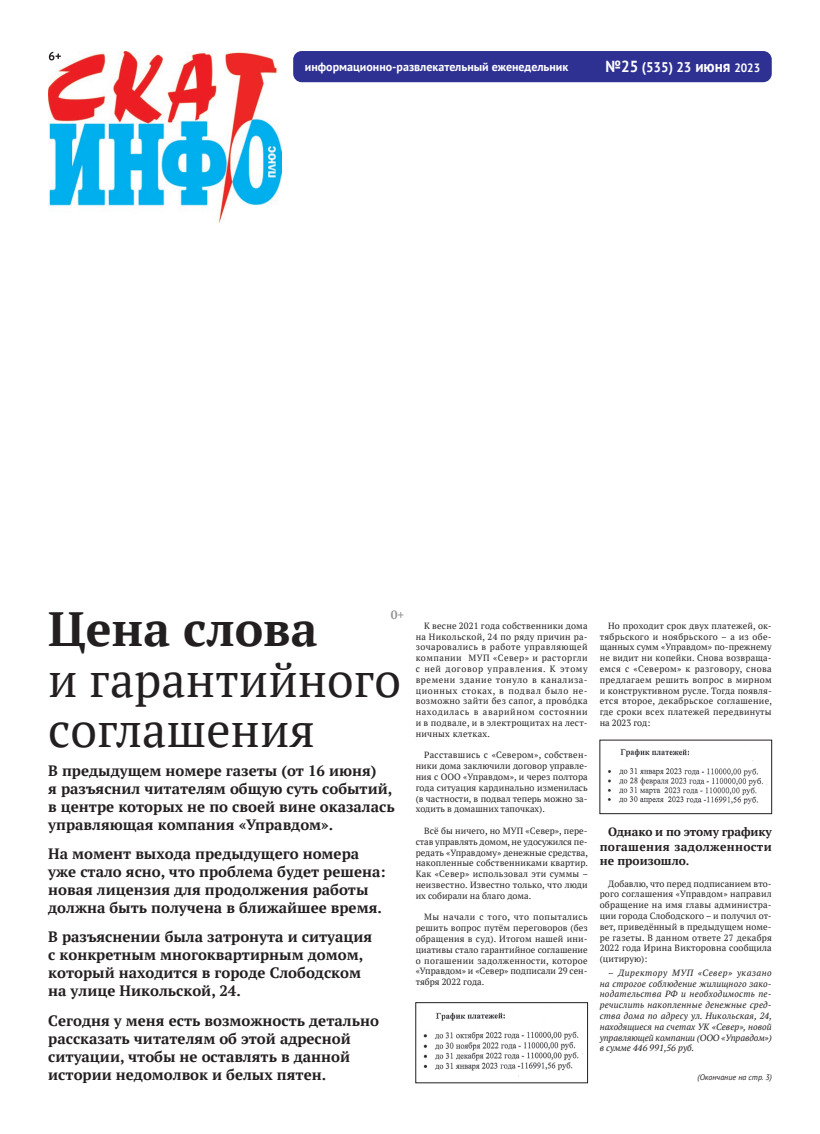
<style>
.page{position:relative;width:820px;height:1134px;background:#fff}
.page>*{position:absolute;margin:0;border:0;box-sizing:border-box;transform-origin:0 0}
.t1{font:48px/50px "PT Serif";color:#231f20}
.t2{font:700 48px "PT Serif";color:#231f20}
.t3{font:700 16px "PT Sans";color:#fff;scale:.95 1}
.t4{font:700 15px/18px "PT Serif";color:#231f20}
.t5{font:700 12px/14.4px "PT Serif";letter-spacing:.01em;color:#231f20;text-align:justify}
.t6{font:700 12px "PT Sans";color:#fff}
.t7{font:700 12px "PT Serif";color:#939598}
.t8{font:9px/10.8px "PT Serif";letter-spacing:.015em;color:#231f20;text-align:justify}
.t9{font:italic 9px/10.8px "PT Serif";letter-spacing:-.01em;color:#231f20;text-align:justify}
.t10{font:italic 8px "PT Sans";color:#231f20}
.s1{font-size:14px}
.s2{font-size:12px}
</style>
<div class="page">
<img style="left:48px;top:51px;width:234px;height:172px">
<svg style="left:49px;top:52px;width:12px;height:8px"></svg>
<div style="left:293px;top:51px;width:478px;height:31px;background:#2e3092;border-radius:9px"></div>
<img style="left:423px;top:1012px;width:160px;height:64px">
<div style="left:415px;top:1002px;width:172px;height:81px;border:1px solid #231f20"></div>
<img style="left:607px;top:748px;width:160px;height:57px">
<div style="left:599px;top:740px;width:172px;height:74px;border:1px solid #231f20"></div>
<h3 class="t6" style="left:305px;top:59px;width:265px">информационно-развлекательный еженедельник</h3>
<h2 class="t3" style="left:605px;top:56px;width:164px">№25 <span class="s1">(535) 23</span> июня <span class="s2">2023</span></h2>
<h3 class="t7" style="left:390px;top:607px;width:15px">0+</h3>
<h1 class="t2" style="left:48px;top:598px;width:271px">Цена слова</h1>
<h1 class="t1" style="left:48px;top:654px;width:354px">и гарантийного соглашения</h1>
<h3 class="t4" style="left:48px;top:761px;width:348px">В предыдущем номере газеты (от 16 июня)<br>я разъяснил читателям общую суть событий, в центре которых не по своей вине оказалась управляющая компания «Управдом».</h3>
<h3 class="t4" style="left:48px;top:844px;width:339px">На момент выхода предыдущего номера уже стало ясно, что проблема будет решена: новая лицензия для продолжения работы должна быть получена в ближайшее время.</h3>
<h3 class="t4" style="left:48px;top:928px;width:325px">В разъяснении была затронута и ситуация с конкретным многоквартирным домом, который находится в городе Слободском на улице Никольской, 24.</h3>
<h3 class="t4" style="left:48px;top:1011px;width:332px">Сегодня у меня есть возможность детально рассказать читателям об этой адресной ситуации, чтобы не оставлять в данной истории недомолвок и белых пятен.</h3>
<p class="t8" style="left:415px;top:620px;width:173px;text-indent:9px">К весне 2021 года собственники дома на Никольской, 24 по ряду причин ра&shy;зочаровались в работе управляющей компании МУП «Север» и расторгли с ней договор управления. К этому времени здание тонуло в канализа&shy;ционных стоках, в подвал было не&shy;возможно зайти без сапог, а провóдка находилась в аварийном состоянии и в подвале, и в электрощитах на лест&shy;ничных клетках.</p>
<p class="t8" style="left:415px;top:750px;width:173px;text-indent:9px">Расставшись с «Севером», собствен&shy;ники дома заключили договор управле&shy;ния с ООО «Управдом», и через полтора года ситуация кардинально изменилась (в частности, в подвал теперь можно за&shy;ходить в домашних тапочках).</p>
<p class="t8" style="left:415px;top:825px;width:174px;text-indent:9px">Всё бы ничего, но МУП «Север», пере&shy;став управлять домом, не удосужился пе&shy;редать «Управдому» денежные средства, накопленные собственниками квартир.<br>Как «Север» использовал эти суммы – неизвестно. Известно только, что люди их собирали на благо дома.</p>
<p class="t8" style="left:415px;top:912px;width:173px;text-indent:9px">Мы начали с того, что попытались решить вопрос путём переговоров (без обращения в суд). Итогом нашей ини&shy;циативы стало гарантийное соглашение о погашении задолженности, которое «Управдом» и «Север» подписали 29 сен&shy;тября 2022 года.</p>
<p class="t8" style="left:599px;top:620px;width:174px;text-indent:9px">Но проходит срок двух платежей, ок&shy;тябрьского и ноябрьского – а из обе&shy;щанных сумм «Управдом» по-прежнему не видит ни копейки. Снова возвраща&shy;емся с «Севером» к разговору, снова предлагаем решить вопрос в мирном и конструктивном русле. Тогда появля&shy;ется второе, декабрьское соглашение, где сроки всех платежей передвинуты на 2023 год:</p>
<h3 class="t5" style="left:599px;top:824px;width:173px;text-indent:9px">Однако и по этому графику погашения задолженности не произошло.</h3>
<p class="t8" style="left:599px;top:878px;width:173px;text-indent:9px">Добавлю, что перед подписанием вто&shy;рого соглашения «Управдом» направил обращение на имя главы администра&shy;ции города Слободского – и получил от&shy;вет, приведённый в предыдущем номе&shy;ре газеты. В данном ответе 27 декабря 2022 года Ирина Викторовна сообщила (цитирую):</p>
<p class="t9" style="left:599px;top:967px;width:174px;text-indent:9px">– Директору МУП «Север» указано на строгое соблюдение жилищного зако&shy;нодательства РФ и необходимость пе&shy;речислить накопленные денежные сред&shy;ства дома по адресу ул. Никольская, 24, находящиеся на счетах УК «Север», новой управляющей компании (ООО «Управдом») в сумме 446 991,56 руб.</p>
<p class="t10" style="left:697px;top:1072px;width:76px">(Окончание на стр. 3)</p>
</div>
